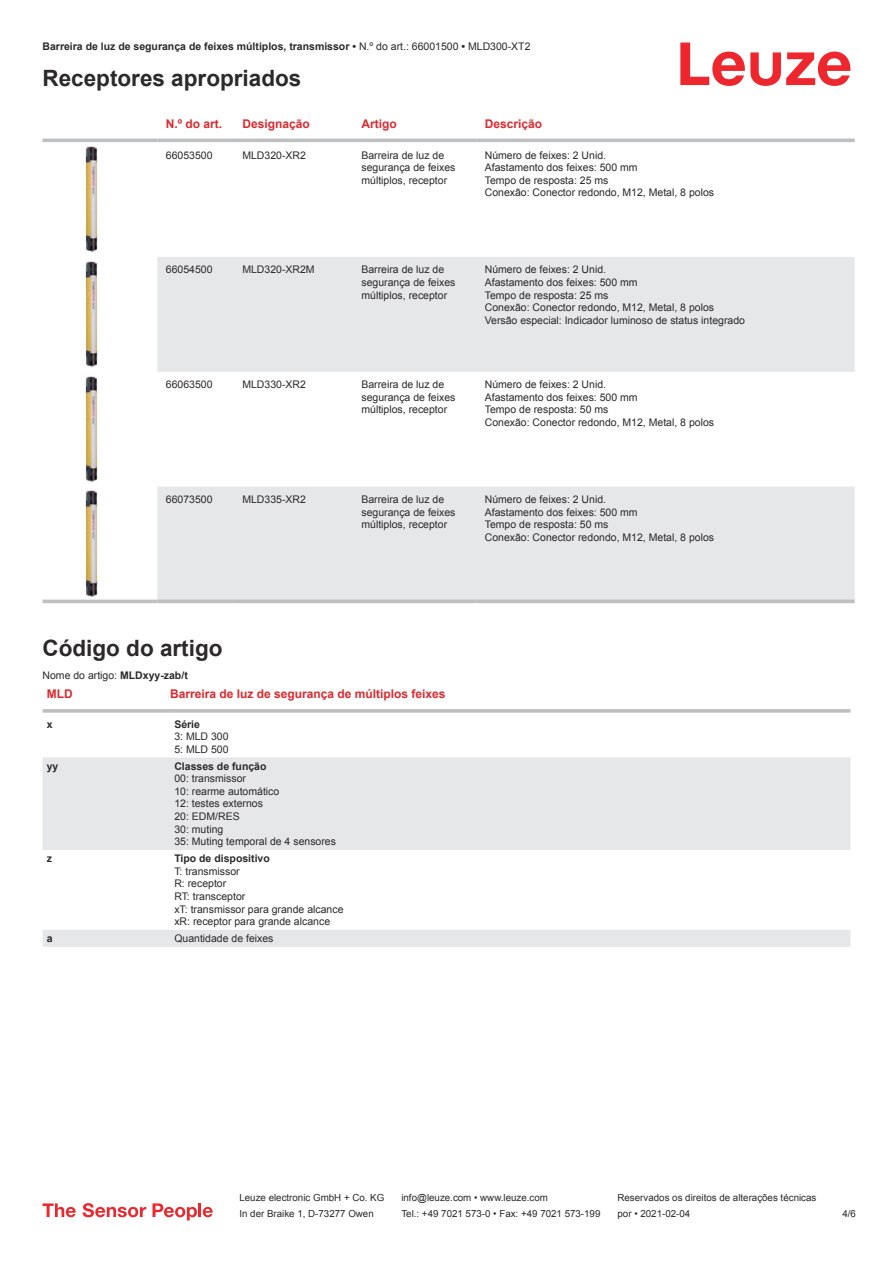
<style>
.page{position:relative;width:893px;height:1263px;background:#fff}
.page>*{position:absolute;margin:0;border:0;box-sizing:border-box;transform-origin:0 0}
.t1{font:700 22.5px "Arial";color:#2b292a}
.t2{font:700 12px "Arial";color:#db2a30}
.t3{font:10.5px/12.6px "Arial";color:#2b292a}
.t4{font:700 10.5px "Arial";color:#2b292a}
.t5{font:9.75px "Arial";color:#2b292a}
.s1{font-weight:400}
.s2{font-weight:700}
</style>
<div class="page">
<svg style="left:680px;top:43px;width:170px;height:43px"></svg>
<svg style="left:43px;top:138px;width:812px;height:466px"></svg>
<svg style="left:157px;top:257px;width:698px;height:343px;fill:#e6e7e9"></svg>
<hr style="left:43px;top:139px;width:114px;height:3px;background:#bdbfc1">
<hr style="left:157px;top:139px;width:77px;height:3px;background:#bdbfc1">
<hr style="left:234px;top:139px;width:119px;height:3px;background:#bdbfc1">
<hr style="left:353px;top:139px;width:123px;height:3px;background:#bdbfc1">
<hr style="left:476px;top:139px;width:379px;height:3px;background:#bdbfc1">
<hr style="left:43px;top:600px;width:114px;height:3px;background:#bdbfc1">
<hr style="left:157px;top:600px;width:77px;height:3px;background:#bdbfc1">
<hr style="left:234px;top:600px;width:119px;height:3px;background:#bdbfc1">
<hr style="left:353px;top:600px;width:123px;height:3px;background:#bdbfc1">
<hr style="left:476px;top:600px;width:379px;height:3px;background:#bdbfc1">
<img style="left:85px;top:146px;width:13px;height:107px">
<img style="left:85px;top:261px;width:13px;height:106px">
<img style="left:85px;top:376px;width:13px;height:106px">
<img style="left:85px;top:491px;width:13px;height:106px">
<svg style="left:43px;top:757px;width:807px;height:190px;fill:#e6e7e9"></svg>
<svg style="left:43px;top:709px;width:127px;height:4px"></svg>
<svg style="left:170px;top:709px;width:680px;height:4px;fill:#c2c4c6"></svg>
<svg style="left:43px;top:1203px;width:33px;height:14px"></svg>
<svg style="left:83px;top:1203px;width:63px;height:14px"></svg>
<svg style="left:153px;top:1203px;width:44px;height:17px"></svg>
<hr style="left:198px;top:1203px;width:3px;height:14px;background:#ed272d">
<svg style="left:203px;top:1207px;width:10px;height:10px"></svg>
<p class="t4" style="left:43px;top:43px;width:489px">Barreira de luz de segurança de feixes múltiplos, transmissor • <span class="s1">N.º do art.: 66001500</span> • <span class="s1">MLD300-XT2</span></p>
<h1 class="t1" style="left:43px;top:70px;width:260px">Receptores apropriados</h1>
<p class="t2" style="left:166px;top:119px;width:58px">N.º do art.</p>
<p class="t2" style="left:242px;top:119px;width:69px">Designação</p>
<p class="t2" style="left:361px;top:119px;width:37px">Artigo</p>
<p class="t2" style="left:485px;top:119px;width:59px">Descrição</p>
<p class="t3" style="left:166px;top:150px;width:48px">66053500</p>
<p class="t3" style="left:242px;top:150px;width:65px">MLD320-XR2</p>
<p class="t3" style="left:361px;top:150px;width:95px">Barreira de luz de segurança de feixes múltiplos, receptor</p>
<p class="t3" style="left:485px;top:150px;width:231px">Número de feixes: 2 Unid.<br>Afastamento dos feixes: 500 mm<br>Tempo de resposta: 25 ms<br>Conexão: Conector redondo, M12, Metal, 8 polos</p>
<p class="t3" style="left:166px;top:264px;width:48px">66054500</p>
<p class="t3" style="left:242px;top:264px;width:74px">MLD320-XR2M</p>
<p class="t3" style="left:361px;top:264px;width:95px">Barreira de luz de segurança de feixes múltiplos, receptor</p>
<p class="t3" style="left:485px;top:264px;width:262px">Número de feixes: 2 Unid.<br>Afastamento dos feixes: 500 mm<br>Tempo de resposta: 25 ms<br>Conexão: Conector redondo, M12, Metal, 8 polos Versão especial: Indicador luminoso de status integrado</p>
<p class="t3" style="left:166px;top:379px;width:48px">66063500</p>
<p class="t3" style="left:242px;top:379px;width:65px">MLD330-XR2</p>
<p class="t3" style="left:361px;top:379px;width:95px">Barreira de luz de segurança de feixes múltiplos, receptor</p>
<p class="t3" style="left:485px;top:379px;width:231px">Número de feixes: 2 Unid.<br>Afastamento dos feixes: 500 mm<br>Tempo de resposta: 50 ms<br>Conexão: Conector redondo, M12, Metal, 8 polos</p>
<p class="t3" style="left:166px;top:494px;width:48px">66073500</p>
<p class="t3" style="left:242px;top:494px;width:65px">MLD335-XR2</p>
<p class="t3" style="left:361px;top:494px;width:95px">Barreira de luz de segurança de feixes múltiplos, receptor</p>
<p class="t3" style="left:485px;top:494px;width:231px">Número de feixes: 2 Unid.<br>Afastamento dos feixes: 500 mm<br>Tempo de resposta: 50 ms<br>Conexão: Conector redondo, M12, Metal, 8 polos</p>
<h1 class="t1" style="left:43px;top:640px;width:181px">Código do artigo</h1>
<p class="t2" style="left:47px;top:689px;width:27px">MLD</p>
<p class="t2" style="left:170px;top:689px;width:277px">Barreira de luz de segurança de múltiplos feixes</p>
<p class="t4" style="left:47px;top:720px;width:7px">x</p>
<p class="t4" style="left:174px;top:720px;width:27px">Série</p>
<p class="t3" style="left:174px;top:731px;width:56px">3: MLD 300<br>5: MLD 500</p>
<p class="t4" style="left:47px;top:762px;width:13px">yy</p>
<p class="t4" style="left:174px;top:762px;width:94px">Classes de função</p>
<p class="t3" style="left:174px;top:773px;width:163px">00: transmissor<br>10: rearme automático<br>12: testes externos<br>20: EDM/RES<br>30: muting<br>35: Muting temporal de 4 sensores</p>
<p class="t4" style="left:47px;top:854px;width:7px">z</p>
<p class="t4" style="left:174px;top:854px;width:97px">Tipo de dispositivo</p>
<p class="t3" style="left:174px;top:866px;width:171px">T: transmissor<br>R: receptor<br>RT: transceptor<br>xT: transmissor para grande alcance xR: receptor para grande alcance</p>
<p class="t4" style="left:47px;top:934px;width:7px">a</p>
<p class="t3" style="left:174px;top:933px;width:101px">Quantidade de feixes</p>
<p class="t3" style="left:43px;top:670px;width:147px">Nome do artigo: <span class="s2">MLDxyy-zab/t</span></p>
<p class="t5" style="left:239px;top:1194px;width:146px">Leuze electronic GmbH + Co. KG</p>
<p class="t5" style="left:401px;top:1194px;width:148px">info@leuze.com • www.leuze.com</p>
<p class="t5" style="left:617px;top:1194px;width:200px">Reservados os direitos de alterações técnicas</p>
<p class="t5" style="left:239px;top:1210px;width:136px">In der Braike 1, D-73277 Owen</p>
<p class="t5" style="left:401px;top:1210px;width:201px">Tel.: +49 7021 573-0 • Fax: +49 7021 573-199</p>
<p class="t5" style="left:617px;top:1210px;width:74px">por • 2021-02-04</p>
<p class="t5" style="left:842px;top:1210px;width:15px">4 /6</p>
</div>
